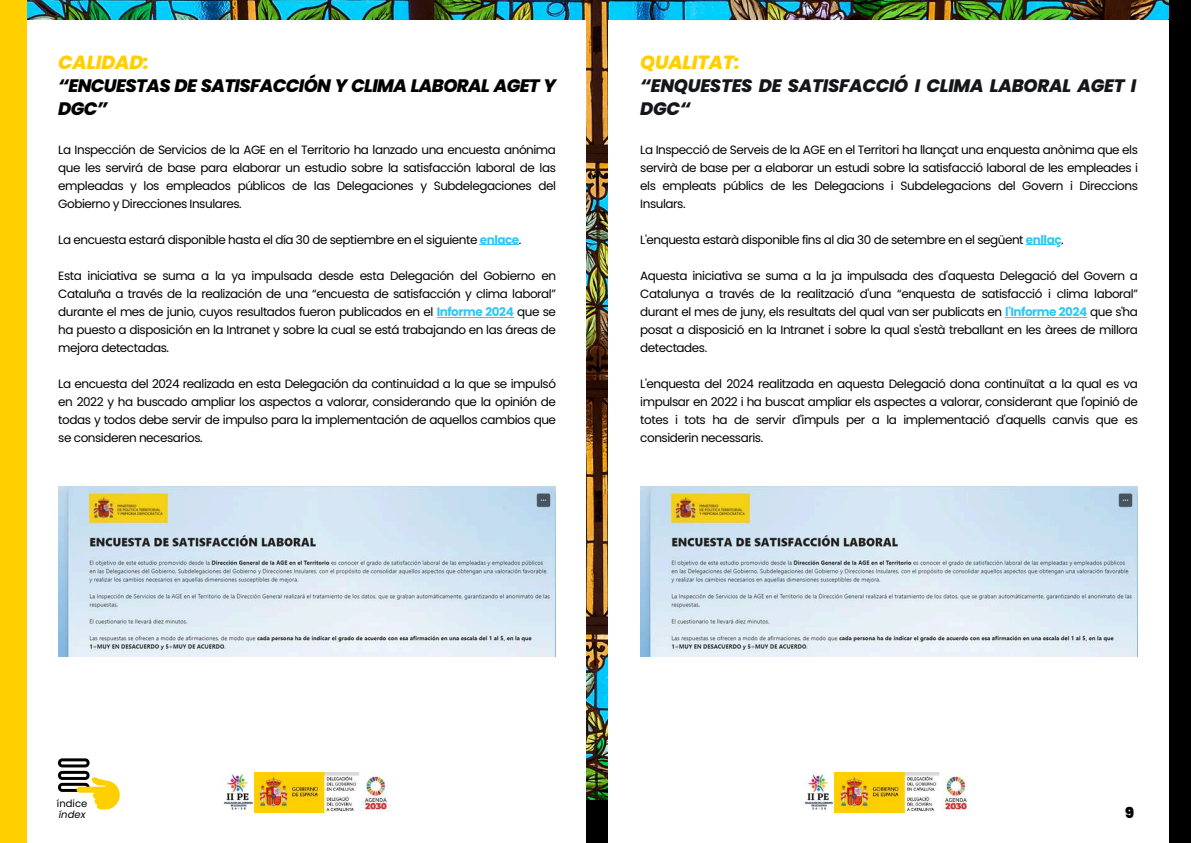
<style>
.page{position:relative;width:1191px;height:843px;background:#fff}
.page>*{position:absolute;margin:0;border:0;box-sizing:border-box;transform-origin:0 0}
.t1{font:italic 800 19px "Poppins";letter-spacing:-.01em;color:#ffcf00}
.t2{font:italic 800 18px/23.2px "Poppins";letter-spacing:-.035em;color:#000}
.t3{font:italic 800 18px/23.2px "Poppins";letter-spacing:-.015em;color:#14161a}
.t4{font:900 15px "Poppins";color:#000}
.t5{font:12px/18px "Poppins";letter-spacing:-.04em;color:#000;text-align:justify}
.t6{font:10px "Poppins";color:#000}
.t7{font:italic 10px "Poppins";color:#000}
.s1{font-weight:700;color:#2ec8f5}
</style>
<div class="page">
<img style="left:27px;top:0;width:1141px;height:799px">
<div style="left:0;top:20px;width:585px;height:822px;background:#fff"></div>
<div style="left:0;top:0;width:27px;height:842px;background:#ffcf00"></div>
<div style="left:608px;top:20px;width:582px;height:822px;background:#fff"></div>
<div style="left:1168px;top:0;width:22px;height:842px;background:#000"></div>
<svg style="left:58px;top:758px;width:61px;height:51px"></svg>
<img style="left:223px;top:772px;width:166px;height:40px">
<img style="left:803px;top:772px;width:166px;height:40px">
<img style="left:58px;top:486px;width:498px;height:170px">
<hr style="left:479px;top:244px;width:40px;height:1px;background:#2ec8f5">
<hr style="left:436px;top:316px;width:77px;height:1px;background:#2ec8f5">
<hr style="left:1025px;top:244px;width:36px;height:1px;background:#2ec8f5">
<hr style="left:1005px;top:316px;width:81px;height:1px;background:#2ec8f5">
<img style="left:640px;top:486px;width:497px;height:170px">
<h1 class="t1" style="left:58px;top:49px;width:92px">CALIDAD:</h1>
<h2 class="t2" style="left:58px;top:74px;width:499px">“ENCUESTAS DE SATISFACCIÓN Y CLIMA LABORAL AGET Y<br>DGC”</h2>
<p class="t5" style="left:58px;top:140px;width:499px">La Inspección de Servicios de la AGE en el Territorio ha lanzado una encuesta anónima que les servirá de base para elaborar un estudio sobre la satisfacción laboral de las empleadas y los empleados públicos de las Delegaciones y Subdelegaciones del Gobierno y Direcciones Insulares.</p>
<p class="t5" style="left:58px;top:230px;width:464px">La encuesta estará disponible hasta el día 30 de septiembre en el siguiente <span class="s1">enlace</span>.</p>
<p class="t5" style="left:58px;top:266px;width:499px">Esta iniciativa se suma a la ya impulsada desde esta Delegación del Gobierno en Cataluña a través de la realización de una “encuesta de satisfacción y clima laboral” durante el mes de junio, cuyos resultados fueron publicados en el <span class="s1">Informe 2024</span> que se ha puesto a disposición en la Intranet y sobre la cual se está trabajando en las áreas de mejora detectadas.</p>
<p class="t5" style="left:58px;top:374px;width:499px">La encuesta del 2024 realizada en esta Delegación da continuidad a la que se impulsó en 2022 y ha buscado ampliar los aspectos a valorar, considerando que la opinión de todas y todos debe servir de impulso para la implementación de aquellos cambios que se consideren necesarios.</p>
<h1 class="t1" style="left:640px;top:49px;width:101px">QUALITAT:</h1>
<h2 class="t3" style="left:640px;top:74px;width:497px">“ENQUESTES DE SATISFACCIÓ I CLIMA LABORAL AGET I<br>DGC“</h2>
<p class="t5" style="left:640px;top:140px;width:499px">La Inspecció de Serveis de la AGE en el Territori ha llançat una enquesta anònima que els servirà de base per a elaborar un estudi sobre la satisfacció laboral de les empleades i els empleats públics de les Delegacions i Subdelegacions del Govern i Direccions Insulars.</p>
<p class="t5" style="left:640px;top:230px;width:425px">L'enquesta estarà disponible fins al dia 30 de setembre en el següent <span class="s1">enllaç</span>.</p>
<p class="t5" style="left:640px;top:266px;width:499px">Aquesta iniciativa se suma a la ja impulsada des d'aquesta Delegació del Govern a Catalunya a través de la realització d'una “enquesta de satisfacció i clima laboral” durant el mes de juny, els resultats del qual van ser publicats en <span class="s1">l'Informe 2024</span> que s'ha posat a disposició en la Intranet i sobre la qual s'està treballant en les àrees de millora detectades.</p>
<p class="t5" style="left:640px;top:374px;width:499px">L'enquesta del 2024 realitzada en aquesta Delegació dona continuïtat a la qual es va impulsar en 2022 i ha buscat ampliar els aspectes a valorar, considerant que l'opinió de totes i tots ha de servir d'impuls per a la implementació d'aquells canvis que es considerin necessaris.</p>
<p class="t6" style="left:57px;top:795px;width:32px">índice</p>
<p class="t7" style="left:59px;top:807px;width:28px">índex</p>
<p class="t4" style="left:1124px;top:802px;width:10px">9</p>
</div>
